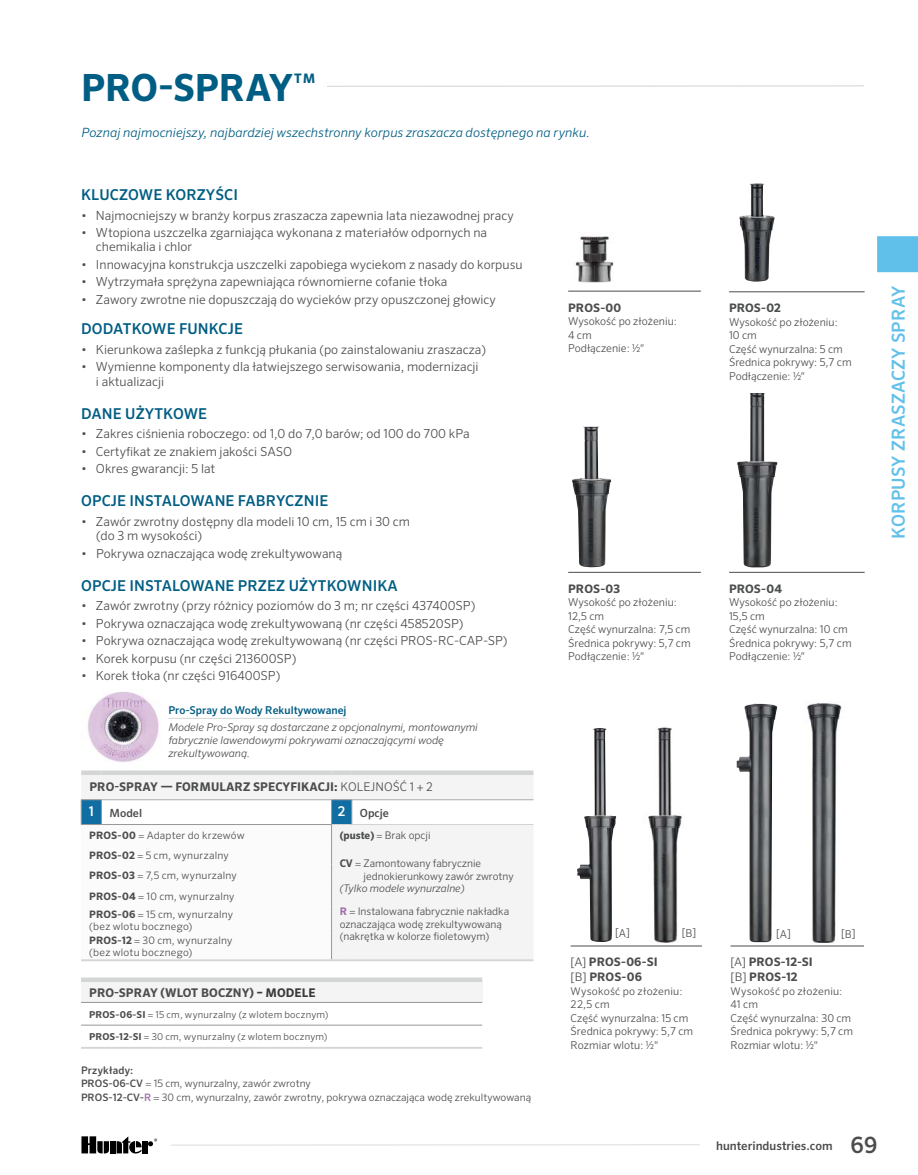
<style>
.page{position:relative;width:918px;height:1175px;background:#fff}
.page>*{position:absolute;margin:0;border:0;box-sizing:border-box;transform-origin:0 0}
.t1{font:700 37.5px "Sero Pro";letter-spacing:-.01em;color:#005d83}
.t2{font:500 18px "Sero Pro";letter-spacing:.01em;color:#61c0e9}
.t3{font:500 15px "Sero Pro";letter-spacing:.01em;color:#005d83}
.t4{font:700 13.05px "Sero Pro";color:#005d83}
.t5{font:italic 300 12.75px "Sero Pro";letter-spacing:.005em;color:#005d83}
.t6{font:300 12.45px/14.2px "Sero Pro";color:#4c4d4d}
.t7{font:700 12px "Sero Pro";letter-spacing:.01em;color:#4c4d4d}
.t8{font:500 12px "Sero Pro";color:#4c4d4d}
.t9{font:700 11.7px/15px "Sero Pro";letter-spacing:.005em;color:#4c4d4d}
.t10{font:500 11.25px "Sero Pro";color:#4c4d4d}
.t11{font:300 10.8px/13.5px "Sero Pro";color:#4c4d4d}
.t12{font:500 10.8px "Sero Pro";color:#005d83}
.t13{font:italic 300 10.65px/13px "Sero Pro";color:#4c4d4d}
.t14{font:300 10.65px/13.5px "Sero Pro";letter-spacing:.015em;color:#4c4d4d}
.t15{font:300 10.5px/12.6px "Sero Pro";color:#4c4d4d}
.t16{font:italic 300 10.5px "Sero Pro";color:#4c4d4d}
.t17{font:500 10.5px "Sero Pro";letter-spacing:.02em;color:#4c4d4d}
.t18{font:300 10.35px/12px "Sero Pro";letter-spacing:.01em;color:#4c4d4d}
.t19{font:300 9.6px "Sero Pro";letter-spacing:.02em;color:#4c4d4d}
.s1{font-weight:300}
.s2{font-size:13.5px;color:#fff}
.s3{font-weight:700}
.s4{font-weight:700;color:#a16dab}
.s5{color:#393a39}
.s6{font-weight:500}
.s7{font-weight:500;color:#a16dab}
.s8{font-size:22.5px}
</style>
<div class="page">
<svg style="left:327px;top:85px;width:537px;height:2px"></svg>
<div style="left:877px;top:236px;width:41px;height:36px;background:#61c0e9"></div>
<hr style="left:729px;top:291px;width:136px;height:1px;background:#4c4d4d">
<hr style="left:568px;top:291px;width:133px;height:1px;background:#4c4d4d">
<hr style="left:568px;top:572px;width:133px;height:1px;background:#4c4d4d">
<hr style="left:571px;top:945px;width:131px;height:1px;background:#4c4d4d">
<hr style="left:731px;top:945px;width:133px;height:1px;background:#4c4d4d">
<hr style="left:729px;top:572px;width:136px;height:1px;background:#4c4d4d">
<hr style="left:168px;top:718px;width:179px;height:1px;background:#d4d5d5">
<svg style="left:82px;top:775px;width:452px;height:184px;fill:#f4f4f4"></svg>
<hr style="left:332px;top:959px;width:20px;height:2px;background:#d4d5d5">
<hr style="left:352px;top:959px;width:182px;height:2px;background:#d4d5d5">
<hr style="left:352px;top:799px;width:182px;height:1px;background:#abacac">
<hr style="left:81px;top:959px;width:20px;height:2px;background:#d4d5d5">
<hr style="left:101px;top:959px;width:231px;height:2px;background:#d4d5d5">
<hr style="left:352px;top:824px;width:182px;height:1px;background:#d5d2d0">
<div style="left:81px;top:770px;width:20px;height:5px;background:#d4d5d5"></div>
<div style="left:101px;top:770px;width:231px;height:5px;background:#d4d5d5"></div>
<div style="left:332px;top:770px;width:20px;height:5px;background:#d4d5d5"></div>
<div style="left:352px;top:770px;width:182px;height:5px;background:#d4d5d5"></div>
<svg style="left:81px;top:799px;width:272px;height:161px"></svg>
<img style="left:739px;top:183px;width:36px;height:99px">
<img style="left:572px;top:426px;width:39px;height:141px">
<img style="left:737px;top:393px;width:40px;height:174px">
<img style="left:575px;top:236px;width:39px;height:47px">
<img style="left:577px;top:728px;width:39px;height:214px">
<img style="left:648px;top:727px;width:34px;height:215px">
<img style="left:736px;top:703px;width:41px;height:239px">
<img style="left:807px;top:703px;width:35px;height:239px">
<img style="left:88px;top:692px;width:71px;height:70px">
<div style="left:81px;top:979px;width:401px;height:23px;background:#f4f4f4"></div>
<hr style="left:81px;top:1002px;width:401px;height:1px;background:#969798">
<hr style="left:81px;top:1024px;width:401px;height:1px;background:#969798">
<div style="left:81px;top:977px;width:401px;height:5px;background:#d4d5d5"></div>
<hr style="left:81px;top:1046px;width:401px;height:2px;background:#d4d5d5">
<hr style="left:171px;top:1144px;width:529px;height:1px;background:#dbdcdc">
<div style="left:110px;top:1141px;width:5px;height:12px;background:#000"></div>
<svg style="left:148px;top:1138px;width:9px;height:8px"></svg>
<div style="left:142px;top:1141px;width:6px;height:12px;background:#000"></div>
<svg style="left:117px;top:1136px;width:25px;height:17px"></svg>
<svg style="left:81px;top:1136px;width:28px;height:17px"></svg>
<h1 class="t1" style="left:81px;top:64px;width:214px">PRO-SPRAY</h1>
<p class="t4" style="left:294px;top:70px;width:23px">TM</p>
<p class="t5" style="left:82px;top:125px;width:510px">Poznaj najmocniejszy, najbardziej wszechstronny korpus zraszacza dostępnego na rynku.</p>
<p class="t3" style="left:81px;top:185px;width:159px">KLUCZOWE KORZYŚCI</p>
<p class="t6" style="left:81px;top:208px;width:434px">• Najmocniejszy w branży korpus zraszacza zapewnia lata niezawodnej pracy</p>
<p class="t6" style="left:96px;top:225px;width:393px;text-indent:-15px">• Wtopiona uszczelka zgarniająca wykonana z materiałów odpornych na chemikalia i chlor</p>
<p class="t6" style="left:81px;top:257px;width:443px">• Innowacyjna konstrukcja uszczelki zapobiega wyciekom z nasady do korpusu</p>
<p class="t6" style="left:81px;top:275px;width:368px">• Wytrzymała sprężyna zapewniająca równomierne cofanie tłoka</p>
<p class="t6" style="left:81px;top:292px;width:416px">• Zawory zwrotne nie dopuszczają do wycieków przy opuszczonej głowicy</p>
<p class="t3" style="left:81px;top:320px;width:163px">DODATKOWE FUNKCJE</p>
<p class="t6" style="left:81px;top:342px;width:407px">• Kierunkowa zaślepka z funkcją płukania (po zainstalowaniu zraszacza)</p>
<p class="t6" style="left:96px;top:360px;width:384px;text-indent:-15px">• Wymienne komponenty dla łatwiejszego serwisowania, modernizacji i aktualizacji</p>
<p class="t3" style="left:81px;top:404px;width:127px">DANE UŻYTKOWE</p>
<p class="t6" style="left:81px;top:426px;width:390px">• Zakres ciśnienia roboczego: od 1,0 do 7,0 barów; od 100 do 700 kPa</p>
<p class="t6" style="left:81px;top:444px;width:213px">• Certyfikat ze znakiem jakości SASO</p>
<p class="t6" style="left:81px;top:461px;width:136px">• Okres gwarancji: 5 lat</p>
<p class="t3" style="left:81px;top:492px;width:249px">OPCJE INSTALOWANE FABRYCZNIE</p>
<p class="t6" style="left:96px;top:514px;width:316px;text-indent:-15px">• Zawór zwrotny dostępny dla modeli 10 cm, 15 cm i 30 cm (do 3 m wysokości)</p>
<p class="t6" style="left:81px;top:546px;width:263px">• Pokrywa oznaczająca wodę zrekultywowaną</p>
<p class="t3" style="left:81px;top:576px;width:318px">OPCJE INSTALOWANE PRZEZ UŻYTKOWNIKA</p>
<p class="t6" style="left:81px;top:598px;width:396px">• Zawór zwrotny (przy różnicy poziomów do 3 m; nr części 437400SP)</p>
<p class="t6" style="left:81px;top:616px;width:384px">• Pokrywa oznaczająca wodę zrekultywowaną (nr części 458520SP)</p>
<p class="t6" style="left:81px;top:633px;width:428px">• Pokrywa oznaczająca wodę zrekultywowaną (nr części PROS-RC-CAP-SP)</p>
<p class="t6" style="left:81px;top:651px;width:217px">• Korek korpusu (nr części 213600SP)</p>
<p class="t6" style="left:81px;top:668px;width:201px">• Korek tłoka (nr części 916400SP)</p>
<p class="t12" style="left:168px;top:704px;width:180px">Pro-Spray do Wody Rekultywowanej</p>
<p class="t13" style="left:168px;top:720px;width:311px">Modele Pro-Spray są dostarczane z opcjonalnymi, montowanymi fabrycznie lawendowymi pokrywami oznaczającymi wodę zrekultywowaną.</p>
<p class="t7" style="left:89px;top:779px;width:345px">PRO-SPRAY — FORMULARZ SPECYFIKACJI: <span class="s1">KOLEJNOŚĆ 1 + 2</span></p>
<p class="t10" style="left:89px;top:805px;width:55px"><span class="s2">1</span> Model</p>
<p class="t10" style="left:338px;top:805px;width:52px"><span class="s2">2</span> Opcje</p>
<p class="t18" style="left:89px;top:829px;width:157px"><span class="s3">PROS-00</span> = Adapter do krzewów</p>
<p class="t15" style="left:340px;top:828px;width:92px"><span class="s3">(puste)</span> = Brak opcji</p>
<p class="t18" style="left:89px;top:849px;width:141px"><span class="s3">PROS-02</span> = 5 cm, wynurzalny</p>
<p class="t15" style="left:364px;top:857px;width:152px;text-indent:-24px"><span class="s3">CV</span> = Zamontowany fabrycznie jednokierunkowy zawór zwrotny</p>
<p class="t16" style="left:340px;top:882px;width:126px">(Tylko modele wynurzalne)</p>
<p class="t18" style="left:89px;top:864px;width:149px;line-height:21px"><span class="s3">PROS-03</span> = 7,5 cm, wynurzalny<br><span class="s3">PROS-04</span> = 10 cm, wynurzalny</p>
<p class="t18" style="left:89px;top:908px;width:145px"><span class="s3">PROS-06</span> = 15 cm, wynurzalny (bez wlotu bocznego)</p>
<p class="t15" style="left:340px;top:905px;width:171px"><span class="s4">R</span> = Instalowana fabrycznie nakładka oznaczająca wodę zrekultywowaną (nakrętka w kolorze fioletowym)</p>
<p class="t18" style="left:89px;top:934px;width:145px"><span class="s3">PROS-12</span> = 30 cm, wynurzalny (bez wlotu bocznego)</p>
<p class="t7" style="left:89px;top:985px;width:228px">PRO-SPRAY (WLOT BOCZNY) <span class="s5">– MODELE</span></p>
<p class="t19" style="left:89px;top:1008px;width:241px"><span class="s3">PROS-06-SI</span> = 15 cm, wynurzalny (z wlotem bocznym)</p>
<p class="t19" style="left:89px;top:1030px;width:240px"><span class="s3">PROS-12-SI</span> = 30 cm, wynurzalny (z wlotem bocznym)</p>
<p class="t17" style="left:81px;top:1063px;width:54px">Przykłady:</p>
<p class="t18" style="left:81px;top:1076px;width:452px;line-height:13.5px"><span class="s6">PROS-06-CV</span> = 15 cm, wynurzalny, zawór zwrotny<br><span class="s6">PROS-12-CV-</span><span class="s7">R</span> = 30 cm, wynurzalny, zawór zwrotny, pokrywa oznaczająca wodę zrekultywowaną</p>
<p class="t9" style="left:568px;top:300px;width:55px">PROS-00</p>
<p class="t11" style="left:568px;top:314px;width:110px">Wysokość po złożeniu:<br>4 cm<br>Podłączenie: ½″</p>
<p class="t9" style="left:729px;top:301px;width:54px">PROS-02</p>
<p class="t11" style="left:729px;top:315px;width:124px">Wysokość po złożeniu:<br>10 cm<br>Część wynurzalna: 5 cm<br>Średnica pokrywy: 5,7 cm<br>Podłączenie: ½″</p>
<p class="t9" style="left:568px;top:581px;width:53px">PROS-03</p>
<p class="t11" style="left:568px;top:595px;width:124px">Wysokość po złożeniu:<br>12,5 cm<br>Część wynurzalna: 7,5 cm<br>Średnica pokrywy: 5,7 cm<br>Podłączenie: ½″</p>
<p class="t9" style="left:729px;top:581px;width:54px">PROS-04</p>
<p class="t11" style="left:729px;top:595px;width:124px">Wysokość po złożeniu:<br>15,5 cm<br>Część wynurzalna: 10 cm<br>Średnica pokrywy: 5,7 cm<br>Podłączenie: ½″</p>
<h2 class="t2" style="left:888px;top:538px;width:254px;rotate:-90deg">KORPUSY ZRASZACZY SPRAY</h2>
<p class="t11" style="left:615px;top:925px;width:16px">[A]</p>
<p class="t11" style="left:682px;top:925px;width:16px">[B]</p>
<p class="t11" style="left:776px;top:926px;width:16px">[A]</p>
<p class="t11" style="left:841px;top:926px;width:16px">[B]</p>
<p class="t9" style="left:571px;top:955px;width:89px"><span class="s1">[A]</span> PROS-06-SI <span class="s1">[B]</span> PROS-06</p>
<p class="t14" style="left:571px;top:984px;width:113px">Wysokość po złożeniu:<br>22,5 cm</p>
<p class="t11" style="left:571px;top:1011px;width:124px">Część wynurzalna: 15 cm<br>Średnica pokrywy: 5,7 cm<br>Rozmiar wlotu: ½"</p>
<p class="t9" style="left:731px;top:955px;width:84px"><span class="s1">[A]</span> PROS-12-SI <span class="s1">[B]</span> PROS-12</p>
<p class="t14" style="left:731px;top:984px;width:113px">Wysokość po złożeniu:<br>41 cm</p>
<p class="t11" style="left:731px;top:1011px;width:124px">Część wynurzalna: 30 cm<br>Średnica pokrywy: 5,7 cm<br>Rozmiar wlotu: ½"</p>
<p class="t8" style="left:716px;top:1138px;width:163px">hunterindustries.com <span class="s8">69</span></p>
</div>
